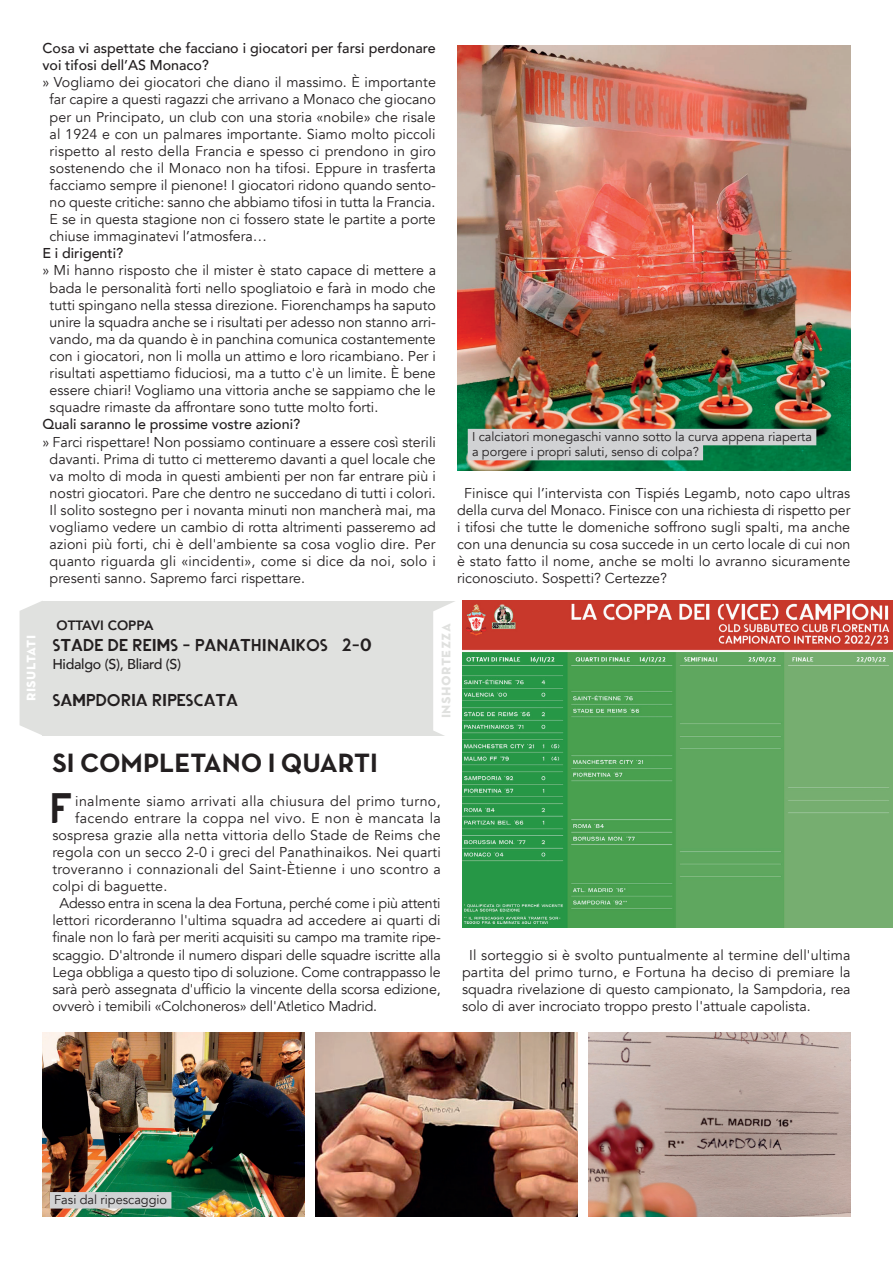
<style>
.page{position:relative;width:893px;height:1263px;background:#fff}
.page>*{position:absolute;margin:0;border:0;box-sizing:border-box;transform-origin:0 0}
.cronaca_prima_riga{font:33.6px "Jaden";color:#231f20}
.titolo_rubrica{font:27px "Neutra Text TF Bold SC";color:#231f20}
.firma_bianca{font:16.5px "Neutra Text TF Bold SC";letter-spacing:.025em;color:#e0e1df}
.firma_bianca-2{font:16.5px "Neutra Text TF Bold SC";letter-spacing:.025em;color:#fff}
.risposta{font:14.25px/17.1px "Avenir";color:#231f20;text-align:justify}
.cronaca{font:14.25px/17.1px "Avenir";color:#231f20;text-align:justify}
.cronaca_prima_riga-2{font:14.25px "Avenir";letter-spacing:.02em;color:#231f20}
.domanda{font:500 14.25px/17.1px "Avenir";color:#231f20}
.marcatori{font:500 14.25px "Avenir";letter-spacing:-.02em;color:#231f20}
.squadre{font:13.5px "Jaden";color:#231f20}
.giornata{font:800 13.5px "Avenir";color:#231f20}
.dida{font:12.75px "Avenir";color:#231f20}
</style>
<div class="page">
<div style="left:43px;top:601px;width:413px;height:134px;background:#e0e1df"></div>
<svg style="left:20px;top:601px;width:23px;height:134px;background:#e2e3e1"></svg>
<div style="left:433px;top:601px;width:23px;height:135px;background:#fff"></div>
<img style="left:457px;top:46px;width:393px;height:424px">
<div style="left:468px;top:429px;width:348px;height:16px;background:#d1d2d4"></div>
<div style="left:468px;top:444px;width:235px;height:16px;background:#d1d2d4"></div>
<img style="left:43px;top:1032px;width:262px;height:184px">
<img style="left:315px;top:1032px;width:263px;height:184px">
<img style="left:588px;top:1032px;width:263px;height:184px">
<div style="left:50px;top:1192px;width:121px;height:16px;background:#d1d2d4"></div>
<img style="left:462px;top:601px;width:431px;height:327px">
<p class="domanda" style="left:43px;top:39px;width:395px">Cosa vi aspettate che facciano i giocatori per farsi perdonare voi tifosi dell’AS Monaco?</p>
<p class="risposta" style="left:50px;top:74px;width:388px;text-indent:-7px">» Vogliamo dei giocatori che diano il massimo. È importante far capire a questi ragazzi che arrivano a Monaco che giocano per un Principato, un club con una storia «nobile» che risale al 1924 e con un palmares importante. Siamo molto piccoli rispetto al resto della Francia e spesso ci prendono in giro sostenendo che il Monaco non ha tifosi. Eppure in trasferta facciamo sempre il pienone! I giocatori ridono quando sento&shy;no queste critiche: sanno che abbiamo tifosi in tutta la Francia.<br>E se in questa stagione non ci fossero state le partite a porte chiuse immaginatevi l’atmosfera…</p>
<p class="domanda" style="left:43px;top:244px;width:82px">E i dirigenti?</p>
<p class="risposta" style="left:50px;top:262px;width:388px;text-indent:-7px">» Mi hanno risposto che il mister è stato capace di mettere a bada le personalità forti nello spogliatoio e farà in modo che tutti spingano nella stessa direzione. Fiorenchamps ha saputo unire la squadra anche se i risultati per adesso non stanno arri&shy;vando, ma da quando è in panchina comunica costantemente con i giocatori, non li molla un attimo e loro ricambiano. Per i risultati aspettiamo fiduciosi, ma a tutto c'è un limite. È bene essere chiari! Vogliamo una vittoria anche se sappiamo che le squadre rimaste da affrontare sono tutte molto forti.</p>
<p class="domanda" style="left:43px;top:415px;width:259px">Quali saranno le prossime vostre azioni?</p>
<p class="risposta" style="left:50px;top:433px;width:388px;text-indent:-7px">» Farci rispettare! Non possiamo continuare a essere così sterili davanti. Prima di tutto ci metteremo davanti a quel locale che va molto di moda in questi ambienti per non far entrare più i nostri giocatori. Pare che dentro ne succedano di tutti i colori.<br>Il solito sostegno per i novanta minuti non mancherà mai, ma vogliamo vedere un cambio di rotta altrimenti passeremo ad azioni più forti, chi è dell'ambiente sa cosa voglio dire. Per quanto riguarda gli «incidenti», come si dice da noi, solo i presenti sanno. Sapremo farci rispettare.</p>
<p class="dida" style="left:472px;top:429px;width:342px">I calciatori monegaschi vanno sotto la curva appena riaperta</p>
<p class="dida" style="left:472px;top:444px;width:228px">a porgere i propri saluti, senso di colpa?</p>
<p class="cronaca" style="left:457px;top:485px;width:395px;text-indent:7px">Finisce qui l’intervista con Tispiés Legamb, noto capo ultras della curva del Monaco. Finisce con una richiesta di rispetto per i tifosi che tutte le domeniche soffrono sugli spalti, ma anche con una denuncia su cosa succede in un certo locale di cui non è stato fatto il nome, anche se molti lo avranno sicuramente riconosciuto. Sospetti? Certezze?</p>
<p class="firma_bianca-2" style="left:20px;top:701px;width:68px;rotate:-90deg">risultati</p>
<p class="giornata" style="left:57px;top:615px;width:98px">OTTAVI COPPA</p>
<p class="squadre" style="left:52px;top:638px;width:320px">STADE DE REIMS - PANATHINAIKOS 2-0</p>
<p class="marcatori" style="left:52px;top:652px;width:130px">Hidalgo (S), Bliard (S)</p>
<p class="squadre" style="left:52px;top:693px;width:187px">SAMPDORIA RIPESCATA</p>
<p class="firma_bianca" style="left:434px;top:718px;width:96px;rotate:-90deg">inshortezza</p>
<p class="titolo_rubrica" style="left:52px;top:746px;width:327px">SI COMPLETANO I QUARTI</p>
<p class="cronaca_prima_riga" style="left:50px;top:791px;width:23px">F</p>
<p class="cronaca_prima_riga-2" style="left:75px;top:792px;width:367px">inalmente siamo arrivati alla chiusura del primo turno,</p>
<p class="cronaca_prima_riga-2" style="left:75px;top:809px;width:367px">facendo entrare la coppa nel vivo. E non è mancata la</p>
<p class="cronaca_prima_riga-2" style="left:52px;top:826px;width:390px">sospresa grazie alla netta vittoria dello Stade de Reims che</p>
<p class="cronaca_prima_riga-2" style="left:52px;top:843px;width:390px">regola con un secco 2-0 i greci del Panathinaikos. Nei quarti</p>
<p class="cronaca_prima_riga-2" style="left:52px;top:861px;width:390px">troveranno i connazionali del Saint-Ètienne i uno scontro a</p>
<p class="cronaca_prima_riga-2" style="left:52px;top:878px;width:116px">colpi di baguette.</p>
<p class="cronaca" style="left:52px;top:895px;width:390px;text-indent:7px">Adesso entra in scena la dea Fortuna, perché come i più attenti lettori ricorderanno l'ultima squadra ad accedere ai quarti di finale non lo farà per meriti acquisiti su campo ma tramite ripe&shy;scaggio. D'altronde il numero dispari delle squadre iscritte alla Lega obbliga a questo tipo di soluzione. Come contrappasso le sarà però assegnata d'ufficio la vincente della scorsa edizione, ovverò i temibili «Colchoneros» dell'Atletico Madrid.</p>
<p class="cronaca" style="left:462px;top:946px;width:390px;text-indent:7px">Il sorteggio si è svolto puntualmente al termine dell'ultima partita del primo turno, e Fortuna ha deciso di premiare la squadra rivelazione di questo campionato, la Sampdoria, rea solo di aver incrociato troppo presto l'attuale capolista.</p>
<p class="dida" style="left:54px;top:1192px;width:114px">Fasi dal ripescaggio</p>
</div>
